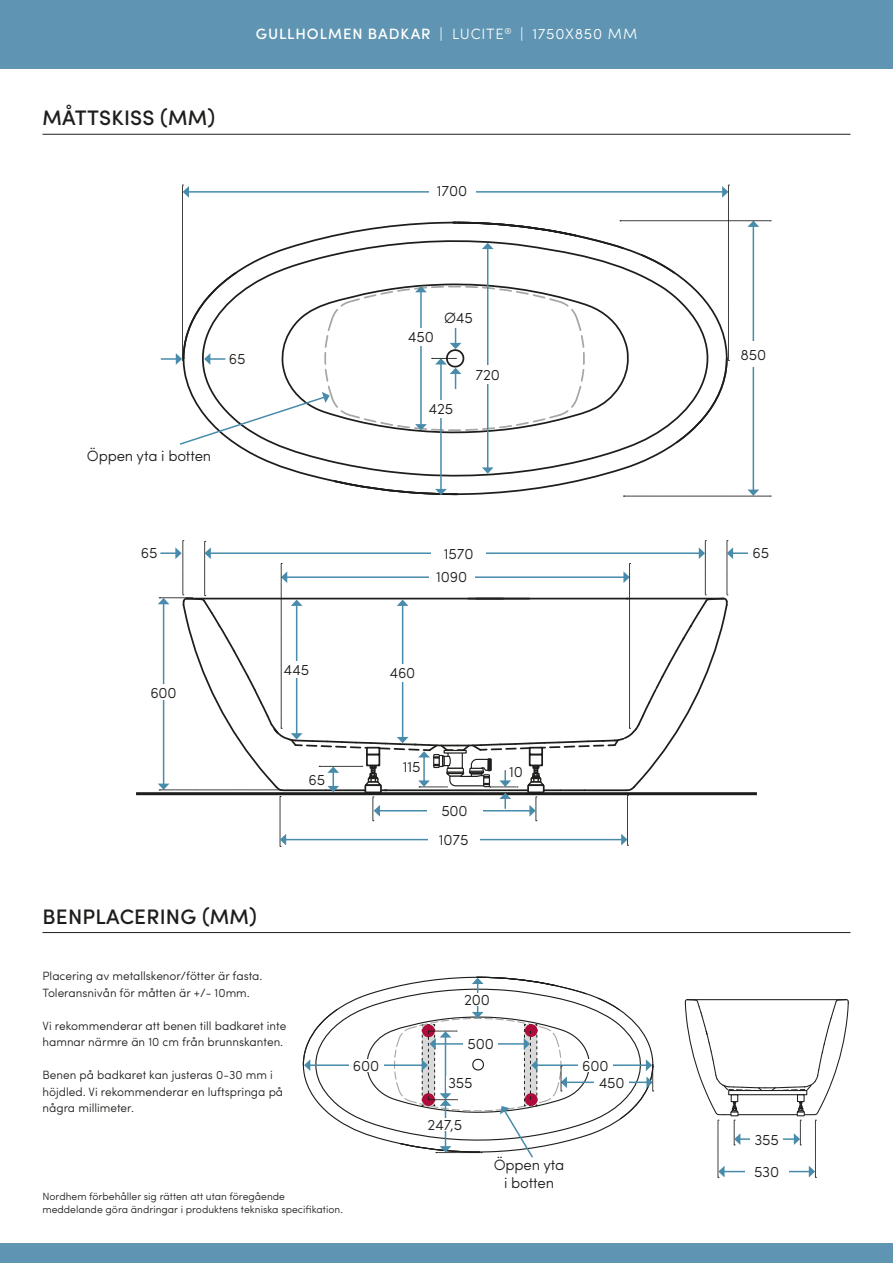
<style>
.page{position:relative;width:893px;height:1263px;background:#fff}
.page>*{position:absolute;margin:0;border:0;box-sizing:border-box;transform-origin:0 0}
.sid_2_h2_blå_med_lin{font:500 21px "Sofia Pro";letter-spacing:.01em;color:#1d1d1b}
.sid_2_h2_högerställd{font:300 15px "Sofia Pro";letter-spacing:-.01em;color:#1d1d1b}
.sid_2_h2{font:300 15px "Sofia Pro";letter-spacing:.05em;color:#fff}
.t1{font:300 12px/16.5px "Sofia Pro";color:#1d1d1b}
.t2{font:300 10.5px/12.6px "Sofia Pro";color:#1d1d1b}
.s1{font-weight:500}
</style>
<div class="page">
<hr style="left:43px;top:134px;width:807px;height:1px;background:#1d1d1b">
<hr style="left:43px;top:932px;width:807px;height:1px;background:#1d1d1b">
<div style="left:0;top:0;width:893px;height:68px;background:#5f95b2"></div>
<div style="left:0;top:1244px;width:893px;height:19px;background:#5f95b2"></div>
<svg style="left:684px;top:999px;width:165px;height:179px"></svg>
<div style="left:751px;top:1130px;width:32px;height:17px;background:#fff"></div>
<div style="left:745px;top:1163px;width:44px;height:17px;background:#fff"></div>
<hr style="left:136px;top:792px;width:621px;height:3px;background:#1d1d1b">
<svg style="left:161px;top:185px;width:610px;height:312px"></svg>
<svg style="left:158px;top:540px;width:590px;height:307px"></svg>
<svg style="left:302px;top:976px;width:352px;height:182px"></svg>
<p class="sid_2_h2_blå_med_lin" style="left:43px;top:102px;width:174px">MÅTTSKISS (MM)</p>
<p class="sid_2_h2" style="left:256px;top:23px;width:383px"><span class="s1">GULLHOLMEN BADKAR</span> | LUCITE<sup>®</sup> | 1750X850 MM</p>
<p class="sid_2_h2_högerställd" style="left:437px;top:180px;width:32px">1700</p>
<p class="sid_2_h2_högerställd" style="left:229px;top:347px;width:18px">65</p>
<p class="sid_2_h2_högerställd" style="left:87px;top:445px;width:126px">Öppen yta i botten</p>
<p class="sid_2_h2_högerställd" style="left:408px;top:326px;width:28px">450</p>
<p class="sid_2_h2_högerställd" style="left:444px;top:307px;width:30px">Ø45</p>
<p class="sid_2_h2_högerställd" style="left:475px;top:364px;width:26px">720</p>
<p class="sid_2_h2_högerställd" style="left:429px;top:398px;width:26px">425</p>
<p class="sid_2_h2_högerställd" style="left:740px;top:344px;width:27px">850</p>
<p class="sid_2_h2_högerställd" style="left:141px;top:542px;width:18px">65</p>
<p class="sid_2_h2_högerställd" style="left:752px;top:542px;width:18px">65</p>
<p class="sid_2_h2_högerställd" style="left:444px;top:542px;width:31px">1570</p>
<p class="sid_2_h2_högerställd" style="left:436px;top:565px;width:33px">1090</p>
<p class="sid_2_h2_högerställd" style="left:150px;top:681px;width:28px">600</p>
<p class="sid_2_h2_blå_med_lin" style="left:43px;top:901px;width:216px">BENPLACERING (MM)</p>
<p class="sid_2_h2_högerställd" style="left:284px;top:659px;width:27px">445</p>
<p class="sid_2_h2_högerställd" style="left:389px;top:662px;width:27px">460</p>
<p class="sid_2_h2_högerställd" style="left:308px;top:768px;width:18px">65</p>
<p class="sid_2_h2_högerställd" style="left:403px;top:756px;width:19px">115</p>
<p class="sid_2_h2_högerställd" style="left:509px;top:761px;width:15px">10</p>
<p class="sid_2_h2_högerställd" style="left:441px;top:800px;width:28px">500</p>
<p class="sid_2_h2_högerställd" style="left:439px;top:829px;width:31px">1075</p>
<p class="t1" style="left:43px;top:967px;width:222px">Placering av metallskenor/fötter är fasta.<br>Toleransnivån för måtten är +/- 10mm.</p>
<p class="t1" style="left:43px;top:1016px;width:245px">Vi rekommenderar att benen till badkaret inte hamnar närmre än 10 cm från brunnskanten.</p>
<p class="t1" style="left:43px;top:1066px;width:242px">Benen på badkaret kan justeras 0-30 mm i höjdled. Vi rekommenderar en luftspringa på några millimeter.</p>
<p class="t2" style="left:43px;top:1189px;width:302px">Nordhem förbehåller sig rätten att utan föregående meddelande göra ändringar i produktens tekniska specifikation.</p>
<p class="sid_2_h2_högerställd" style="left:464px;top:988px;width:27px">200</p>
<p class="sid_2_h2_högerställd" style="left:467px;top:1033px;width:28px">500</p>
<p class="sid_2_h2_högerställd" style="left:353px;top:1054px;width:28px">600</p>
<p class="sid_2_h2_högerställd" style="left:582px;top:1054px;width:28px">600</p>
<p class="sid_2_h2_högerställd" style="left:448px;top:1072px;width:26px">355</p>
<p class="sid_2_h2_högerställd" style="left:599px;top:1072px;width:28px">450</p>
<p class="sid_2_h2_högerställd" style="left:428px;top:1113px;width:36px">247,5</p>
<p class="sid_2_h2_högerställd" style="left:494px;top:1154px;width:72px">Öppen yta</p>
<p class="sid_2_h2_högerställd" style="left:504px;top:1172px;width:52px">i botten</p>
<p class="sid_2_h2_högerställd" style="left:754px;top:1128px;width:26px">355</p>
<p class="sid_2_h2_högerställd" style="left:754px;top:1161px;width:27px">530</p>
</div>
